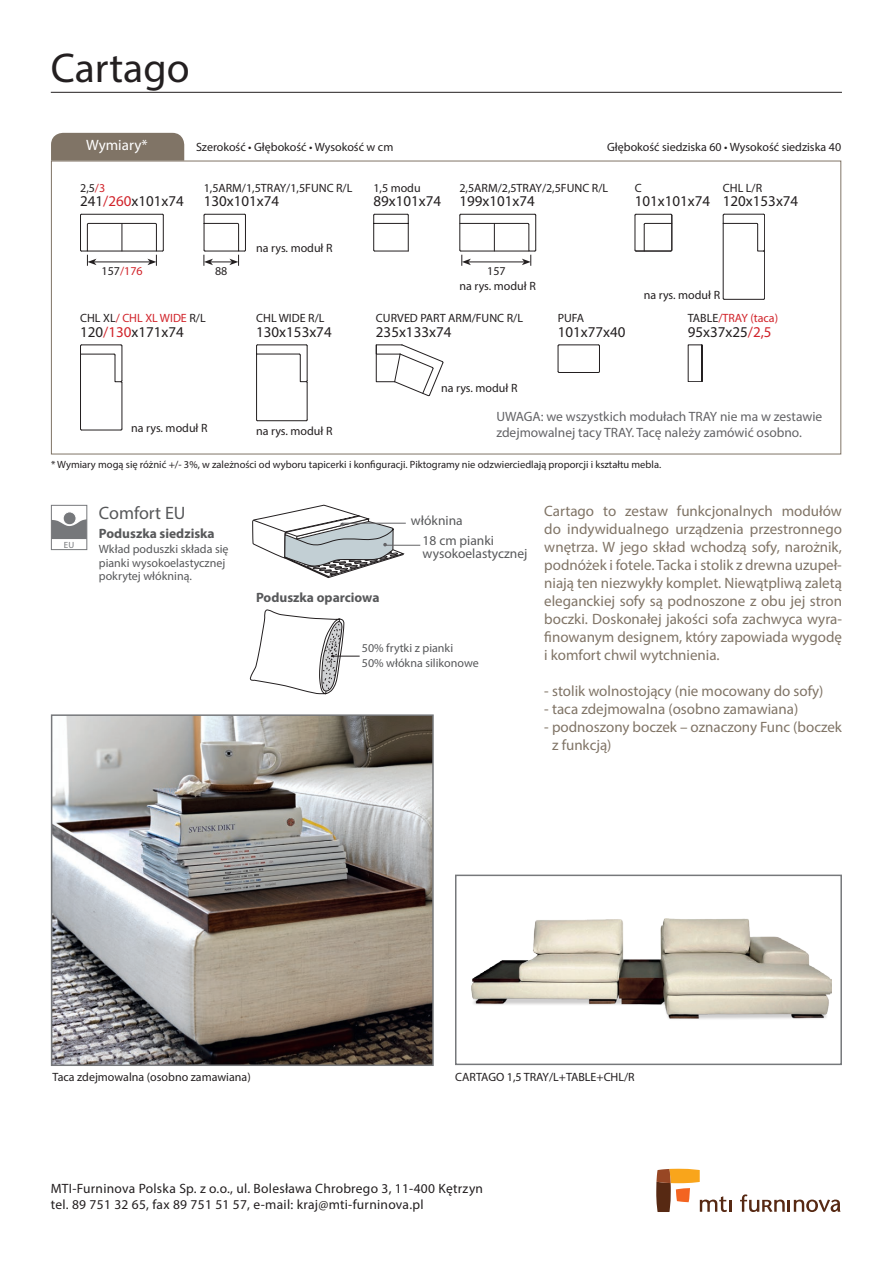
<style>
.page{position:relative;width:893px;height:1263px;background:#fff}
.page>*{position:absolute;margin:0;border:0;box-sizing:border-box;transform-origin:0 0}
.t1{font:41.7px "Myriad Pro";color:#231f20}
.t2{font:18px "Myriad Pro";color:#57585a}
.t3{font:15px/18px "Myriad Pro";color:#807466;text-align:justify}
.t4{font:15px "Myriad Pro";color:#231f20}
.t5{font:15px "Myriad Pro";color:#fff}
.t6{font:13.5px/16.2px "Myriad Pro";letter-spacing:.02em;color:#231f20}
.t7{font:13.5px/16.2px "Myriad Pro";color:#636366}
.t8{font:13.5px/19.5px "Myriad Pro";color:#57585a}
.t9{font:700 13.5px "Myriad Pro";color:#57585a}
.t10{font:12px "Myriad Pro";color:#231f20}
.t11{font:12px/13.5px "Myriad Pro";color:#57585a}
.t12{font:12px "Myriad Pro";color:#d1232a}
.t13{font:10.5px "Myriad Pro";color:#231f20}
.t14{font:9px "Myriad Pro";color:#76787b}
.s1{color:#d1232a}
.s2{color:#231f20}
</style>
<div class="page">
<hr style="left:51px;top:92px;width:791px;height:1px;background:#231f20">
<div style="left:51px;top:133px;width:133px;height:28px;background:#807466"></div>
<svg style="left:656px;top:1169px;width:76px;height:43px"></svg>
<svg style="left:740px;top:1194px;width:100px;height:18px"></svg>
<div style="left:51px;top:505px;width:36px;height:45px;border:1px solid #76787b"></div>
<svg style="left:51px;top:512px;width:36px;height:27px"></svg>
<hr style="left:385px;top:545px;width:35px;height:1px;background:#636366">
<hr style="left:342px;top:523px;width:64px;height:1px;background:#636366">
<hr style="left:81px;top:214px;width:81px;height:1px;background:#231f20">
<hr style="left:88px;top:223px;width:67px;height:1px;background:#231f20">
<hr style="left:163px;top:215px;width:1px;height:35px;background:#231f20">
<hr style="left:87px;top:251px;width:69px;height:1px;background:#231f20">
<hr style="left:80px;top:215px;width:1px;height:35px;background:#231f20">
<svg style="left:122px;top:224px;width:1px;height:27px"></svg>
<hr style="left:461px;top:214px;width:74px;height:1px;background:#231f20">
<hr style="left:460px;top:223px;width:68px;height:1px;background:#231f20">
<hr style="left:535px;top:215px;width:1px;height:35px;background:#231f20">
<hr style="left:461px;top:251px;width:68px;height:1px;background:#231f20">
<hr style="left:459px;top:215px;width:1px;height:35px;background:#231f20">
<svg style="left:494px;top:224px;width:1px;height:27px"></svg>
<hr style="left:636px;top:214px;width:35px;height:1px;background:#231f20">
<hr style="left:636px;top:251px;width:35px;height:1px;background:#231f20">
<hr style="left:635px;top:215px;width:1px;height:35px;background:#231f20">
<svg style="left:643px;top:223px;width:29px;height:28px"></svg>
<hr style="left:671px;top:215px;width:1px;height:35px;background:#231f20">
<hr style="left:122px;top:346px;width:1px;height:35px;background:#231f20">
<hr style="left:81px;top:430px;width:40px;height:1px;background:#231f20">
<hr style="left:122px;top:383px;width:1px;height:46px;background:#231f20">
<svg style="left:80px;top:345px;width:42px;height:85px"></svg>
<hr style="left:307px;top:346px;width:1px;height:35px;background:#231f20">
<hr style="left:307px;top:382px;width:1px;height:38px;background:#231f20">
<svg style="left:256px;top:345px;width:51px;height:76px"></svg>
<svg style="left:598px;top:345px;width:2px;height:28px"></svg>
<hr style="left:559px;top:345px;width:39px;height:1px;background:#231f20">
<svg style="left:557px;top:344px;width:3px;height:29px"></svg>
<hr style="left:559px;top:372px;width:39px;height:1px;background:#231f20">
<svg style="left:688px;top:345px;width:14px;height:37px"></svg>
<svg style="left:376px;top:344px;width:68px;height:52px"></svg>
<hr style="left:375px;top:214px;width:32px;height:1px;background:#231f20">
<hr style="left:408px;top:215px;width:1px;height:36px;background:#231f20">
<hr style="left:374px;top:223px;width:34px;height:1px;background:#231f20">
<svg style="left:373px;top:214px;width:2px;height:37px"></svg>
<hr style="left:375px;top:251px;width:33px;height:1px;background:#231f20">
<hr style="left:94px;top:262px;width:56px;height:1px;background:#231f20">
<svg style="left:80px;top:223px;width:17px;height:43px"></svg>
<svg style="left:147px;top:223px;width:17px;height:43px"></svg>
<svg style="left:204px;top:214px;width:42px;height:52px"></svg>
<hr style="left:468px;top:262px;width:56px;height:1px;background:#231f20">
<svg style="left:459px;top:249px;width:12px;height:17px"></svg>
<svg style="left:522px;top:223px;width:14px;height:43px"></svg>
<svg style="left:723px;top:214px;width:42px;height:86px"></svg>
<img style="left:472px;top:919px;width:359px;height:100px">
<div style="left:455px;top:874px;width:387px;height:191px;border:2px solid #76787b"></div>
<img style="left:54px;top:717px;width:377px;height:346px">
<div style="left:51px;top:714px;width:383px;height:352px;border:2px solid #76787b"></div>
<svg style="left:249px;top:504px;width:155px;height:190px"></svg>
<h1 class="t1" style="left:51px;top:43px;width:140px">Cartago</h1>
<p class="t5" style="left:86px;top:136px;width:63px">Wymiary*</p>
<p class="t10" style="left:196px;top:140px;width:199px">Szerokość • Głębokość • Wysokość w cm</p>
<p class="t10" style="left:607px;top:140px;width:235px">Głębokość siedziska 60 • Wysokość siedziska 40</p>
<p class="t10" style="left:80px;top:180px;width:27px">2,5<span class="s1">/3</span></p>
<p class="t4" style="left:80px;top:192px;width:105px">241<span class="s1">/260</span>x101x74</p>
<p class="t10" style="left:204px;top:180px;width:150px">1,5ARM/1,5TRAY/1,5FUNC R/L</p>
<p class="t4" style="left:204px;top:192px;width:77px">130x101x74</p>
<p class="t10" style="left:373px;top:180px;width:49px">1,5 modu</p>
<p class="t4" style="left:373px;top:192px;width:69px">89x101x74</p>
<p class="t10" style="left:459px;top:180px;width:150px">2,5ARM/2,5TRAY/2,5FUNC R/L</p>
<p class="t4" style="left:459px;top:192px;width:77px">199x101x74</p>
<p class="t10" style="left:635px;top:180px;width:8px">C</p>
<p class="t4" style="left:635px;top:192px;width:77px">101x101x74</p>
<p class="t10" style="left:723px;top:180px;width:41px">CHL L/R</p>
<p class="t4" style="left:723px;top:192px;width:77px">120x153x74</p>
<p class="t10" style="left:256px;top:241px;width:78px">na rys. moduł R</p>
<p class="t12" style="left:102px;top:263px;width:43px"><span class="s2">157</span>/176</p>
<p class="t10" style="left:215px;top:263px;width:14px">88</p>
<p class="t10" style="left:487px;top:263px;width:20px">157</p>
<p class="t12" style="left:80px;top:311px;width:127px"><span class="s2">CHL XL</span>/ CHL XL WIDE <span class="s2">R/L</span></p>
<p class="t4" style="left:80px;top:322px;width:105px">120<span class="s1">/130</span>x171x74</p>
<p class="t10" style="left:256px;top:311px;width:70px">CHL WIDE R/L</p>
<p class="t4" style="left:256px;top:322px;width:77px">130x153x74</p>
<p class="t10" style="left:459px;top:279px;width:78px">na rys. moduł R</p>
<p class="t10" style="left:376px;top:311px;width:149px">CURVED PART ARM/FUNC R/L</p>
<p class="t4" style="left:376px;top:322px;width:77px">235x133x74</p>
<p class="t10" style="left:558px;top:311px;width:28px">PUFA</p>
<p class="t4" style="left:558px;top:322px;width:69px">101x77x40</p>
<p class="t10" style="left:644px;top:287px;width:78px">na rys. moduł R</p>
<p class="t12" style="left:688px;top:311px;width:92px"><span class="s2">TABLE</span>/TRAY (taca)</p>
<p class="t4" style="left:688px;top:322px;width:85px">95x37x25<span class="s1">/2,5</span></p>
<p class="t10" style="left:441px;top:380px;width:78px">na rys. moduł R</p>
<p class="t10" style="left:131px;top:421px;width:78px">na rys. moduł R</p>
<p class="t10" style="left:256px;top:423px;width:78px">na rys. moduł R</p>
<p class="t7" style="left:496px;top:408px;width:327px">UWAGA: we wszystkich modułach TRAY nie ma w zestawie zdejmowalnej tacy TRAY. Tacę należy zamówić osobno.</p>
<p class="t13" style="left:51px;top:458px;width:612px">* Wymiary mogą się różnić +/- 3%, w zależności od wyboru tapicerki i konfiguracji. Piktogramy nie odzwierciedlają proporcji i kształtu mebla.</p>
<p class="t14" style="left:64px;top:539px;width:12px">EU</p>
<p class="t2" style="left:99px;top:502px;width:88px">Comfort EU</p>
<p class="t9" style="left:99px;top:525px;width:117px">Poduszka siedziska</p>
<p class="t11" style="left:99px;top:542px;width:131px">Wkład poduszki składa się pianki wysokoelastycznej pokrytej włókniną.</p>
<p class="t9" style="left:256px;top:589px;width:125px">Poduszka oparciowa</p>
<p class="t8" style="left:423px;top:511px;width:73px;text-indent:-12px">włóknina<br>18 cm pianki</p>
<p class="t8" style="left:423px;top:544px;width:106px">wysokoelastycznej</p>
<p class="t11" style="left:362px;top:640px;width:118px;line-height:15px">50% frytki z pianki<br>50% włókna silikonowe</p>
<p class="t3" style="left:544px;top:502px;width:299px">Cartago to zestaw funkcjonalnych modułów do indywidualnego urządzenia przestronnego wnętrza. W jego skład wchodzą sofy, narożnik, podnóżek i fotele. Tacka i stolik z drewna uzupeł&shy;niają ten niezwykły komplet. Niewątpliwą zaletą eleganckiej sofy są podnoszone z obu jej stron boczki. Doskonałej jakości sofa zachwyca wyra&shy;finowanym designem, który zapowiada wygodę i komfort chwil wytchnienia.</p>
<p class="t3" style="left:544px;top:682px;width:281px">- stolik wolnostojący (nie mocowany do sofy)</p>
<p class="t3" style="left:544px;top:700px;width:255px">- taca zdejmowalna (osobno zamawiana)</p>
<p class="t3" style="left:552px;top:718px;width:291px;text-indent:-8px">- podnoszony boczek – oznaczony Func (boczek z funkcją)</p>
<p class="t10" style="left:53px;top:1069px;width:200px">Taca zdejmowalna (osobno zamawiana)</p>
<p class="t10" style="left:455px;top:1069px;width:181px">CARTAGO 1,5 TRAY/L+TABLE+CHL/R</p>
<p class="t6" style="left:51px;top:1180px;width:434px">MTI-Furninova Polska Sp. z o.o., ul. Bolesława Chrobrego 3, 11-400 Kętrzyn tel. 89 751 32 65, fax 89 751 51 57, e-mail: kraj@mti-furninova.pl</p>
</div>
